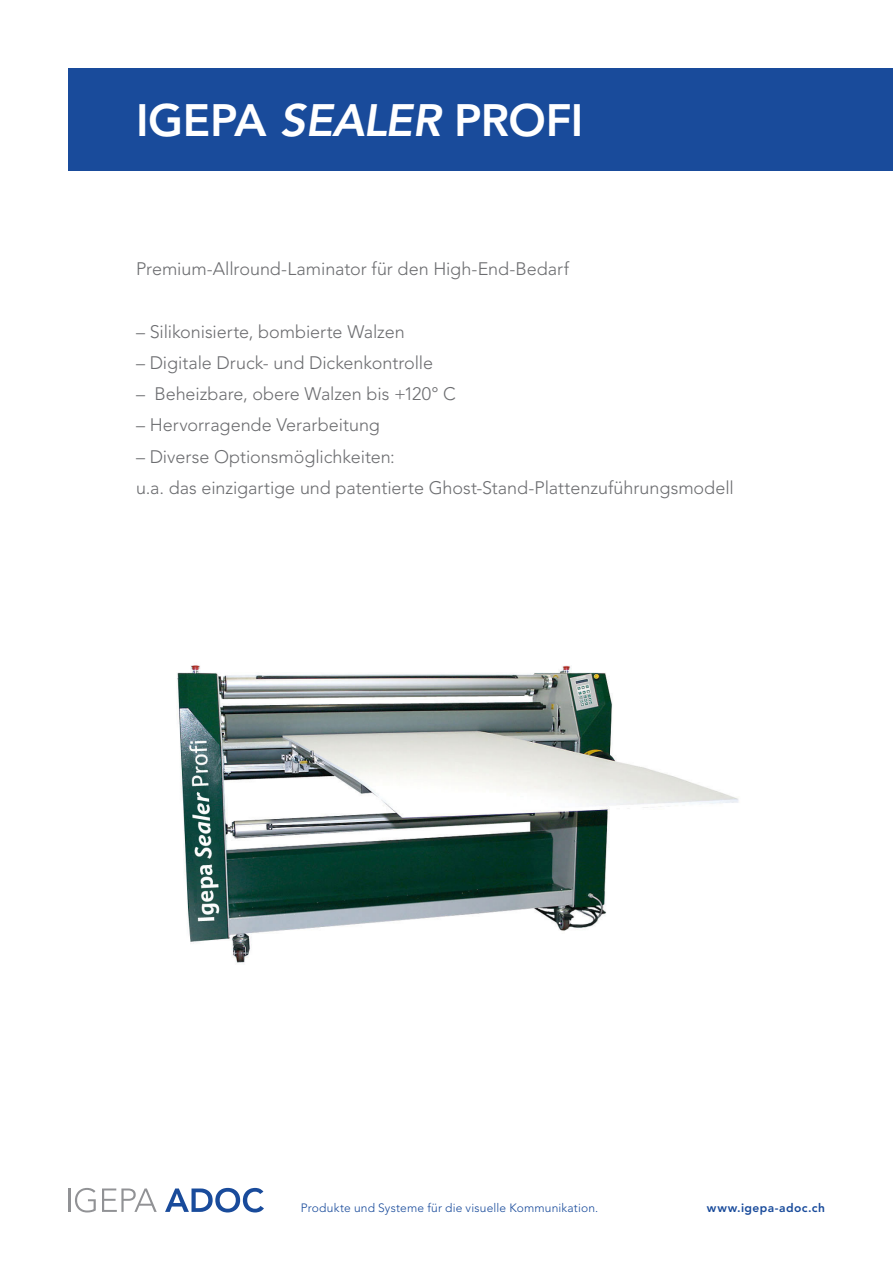
<style>
.page{position:relative;width:893px;height:1263px;background:#fff}
.page>*{position:absolute;margin:0;border:0;box-sizing:border-box;transform-origin:0 0}
.t1{font:800 45px "Avenir LT Std";letter-spacing:-.01em;color:#fff}
.t2{font:300 18px "Avenir LT Std";letter-spacing:-.005em;color:#6c6d70}
.t3{font:300 12px "Avenir LT Std";letter-spacing:.015em;color:#194b9b}
.t4{font:800 12px "Avenir LT Std";letter-spacing:.035em;color:#194b9b}
.s1{font-style:italic}
</style>
<div class="page">
<hr style="left:68px;top:1188px;width:2px;height:24px;background:#919295">
<svg style="left:75px;top:1188px;width:21px;height:24px"></svg>
<svg style="left:102px;top:1188px;width:55px;height:24px"></svg>
<svg style="left:165px;top:1188px;width:99px;height:24px"></svg>
<div style="left:68px;top:68px;width:825px;height:102px;background:#194b9b"></div>
<img style="left:177px;top:665px;width:562px;height:298px">
<p class="t1" style="left:136px;top:94px;width:449px">IGEPA <span class="s1">SEALER</span> PROFI</p>
<p class="t2" style="left:136px;top:258px;width:434px">Premium-Allround-Laminator für den High-End-Bedarf</p>
<p class="t2" style="left:136px;top:321px;width:270px">– Silikonisierte, bombierte Walzen</p>
<p class="t2" style="left:136px;top:352px;width:299px">– Digitale Druck- und Dickenkontrolle</p>
<p class="t2" style="left:136px;top:383px;width:321px">– Beheizbare, obere Walzen bis +120° C</p>
<p class="t2" style="left:136px;top:415px;width:245px">– Hervorragende Verarbeitung</p>
<p class="t2" style="left:136px;top:446px;width:260px">– Diverse Optionsmöglichkeiten:</p>
<p class="t2" style="left:136px;top:477px;width:599px">u.a. das einzigartige und patentierte Ghost-Stand-Plattenzuführungsmodell</p>
<p class="t3" style="left:301px;top:1201px;width:299px">Produkte und Systeme für die visuelle Kommunikation.</p>
<p class="t4" style="left:707px;top:1201px;width:120px">www.igepa-adoc.ch</p>
</div>
